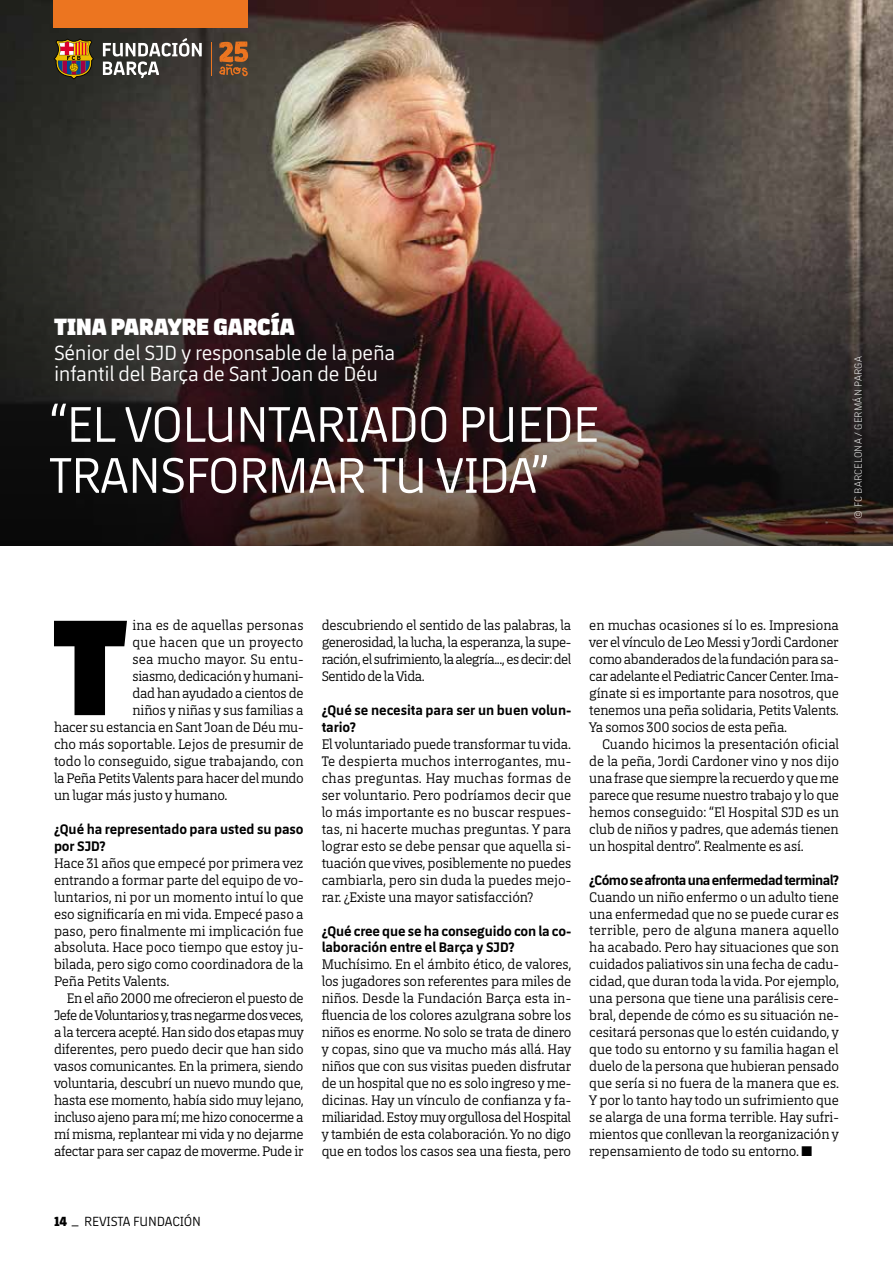
<style>
.page{position:relative;width:893px;height:1263px;background:#fff}
.page>*{position:absolute;margin:0;border:0;box-sizing:border-box;transform-origin:0 0}
.t1{font:800 138.75px "FCBARCELONA";color:#000}
.t2{font:51px/51px "FCBARCELONA";letter-spacing:-.025em;color:#fff}
.t3{font:800 24px "FCBARCELONA";color:#fff}
.t4{font:21px/21px "FCBARCELONA";letter-spacing:-.015em;color:#fff}
.t5{font:14.1px/17px "FCBARCELONASERIF";letter-spacing:-.015em;color:#000;text-align:justify}
.t6{font:700 14.1px/17px "FCBARCELONA";letter-spacing:-.01em;color:#000}
.t7{font:14.1px "FCBARCELONASERIF";letter-spacing:.01em;color:#000}
.t8{font:700 14.1px "FCBARCELONA";letter-spacing:-.035em;color:#000}
.t9{font:14.1px "FCBARCELONASERIF";letter-spacing:.015em;color:#000}
.t10{font:13.5px "FCBARCELONA";letter-spacing:-.01em;color:#000}
.t11{font:300 10.5px "FCBARCELONA";letter-spacing:.02em;color:#fff}
.s1{font-weight:800}
</style>
<div class="page">
<img style="left:0;top:0;width:893px;height:229px">
<svg style="left:0;top:229px;width:893px;height:317px;background:#382826"></svg>
<div style="left:54px;top:0;width:194px;height:28px;background:#ec7520"></div>
<svg style="left:54px;top:39px;width:40px;height:40px;background:#80572e"></svg>
<svg style="left:103px;top:38px;width:99px;height:40px"></svg>
<hr style="left:211px;top:42px;width:1px;height:33px;background:#ec7520">
<svg style="left:219px;top:41px;width:29px;height:35px"></svg>
<h3 class="t3" style="left:54px;top:309px;width:242px">TINA PARAYRE GARCÍA</h3>
<h3 class="t4" style="left:54px;top:342px;width:343px">Sénior del SJD y responsable de la peña infantil del Barça de Sant Joan de Déu</h3>
<h2 class="t2" style="left:49px;top:397px;width:552px">“EL VOLUNTARIADO PUEDE<br>TRANSFORMAR TU VIDA”</h2>
<p class="t11" style="left:852px;top:519px;width:164px;rotate:-90deg">© FC BARCELONA / GERMÁN PARGA</p>
<h1 class="t1" style="left:52px;top:562px;width:76px">T</h1>
<p class="t7" style="left:133px;top:615px;width:173px">ina es de aquellas personas</p>
<p class="t7" style="left:133px;top:632px;width:173px">que hacen que un proyecto</p>
<p class="t9" style="left:133px;top:649px;width:173px">sea mucho mayor. Su entu-</p>
<p class="t5" style="left:133px;top:667px;width:173px">siasmo, dedicación y humani-</p>
<p class="t5" style="left:133px;top:684px;width:173px">dad han ayudado a cientos de</p>
<p class="t5" style="left:133px;top:701px;width:172px">niños y niñas y sus familias a</p>
<p class="t5" style="left:54px;top:717px;width:251px">hacer su estancia en Sant Joan de Déu mu-</p>
<p class="t5" style="left:54px;top:734px;width:251px">cho más soportable. Lejos de presumir de</p>
<p class="t5" style="left:54px;top:751px;width:251px">todo lo conseguido, sigue trabajando, con</p>
<p class="t5" style="left:54px;top:768px;width:251px">la Peña Petits Valents para hacer del mundo</p>
<p class="t5" style="left:54px;top:785px;width:175px">un lugar más justo y humano.</p>
<p class="t6" style="left:54px;top:820px;width:251px">¿Qué ha representado para usted su paso por SJD?</p>
<p class="t5" style="left:54px;top:853px;width:251px">Hace 31 años que empecé por primera vez entrando a formar parte del equipo de vo&shy;luntarios, ni por un momento intuí lo que eso significaría en mi vida. Empecé paso a paso, pero finalmente mi implicación fue absoluta. Hace poco tiempo que estoy ju&shy;bilada, pero sigo como coordinadora de la Peña Petits Valents.</p>
<p class="t5" style="left:54px;top:989px;width:251px;text-indent:13px">En el año 2000 me ofrecieron el puesto de Jefe de Voluntarios y, tras negarme dos veces, a la tercera acepté. Han sido dos etapas muy diferentes, pero puedo decir que han sido vasos comunicantes. En la primera, siendo voluntaria, descubrí un nuevo mundo que, hasta ese momento, había sido muy lejano, incluso ajeno para mí; me hizo conocerme a mí misma, replantear mi vida y no dejarme afectar para ser capaz de moverme. Pude ir</p>
<p class="t5" style="left:322px;top:616px;width:251px">descubriendo el sentido de las palabras, la generosidad, la lucha, la esperanza, la supe&shy;ración, el sufrimiento, la alegría..., es decir: del Sentido de la Vida.</p>
<p class="t6" style="left:322px;top:701px;width:251px">¿Qué se necesita para ser un buen volun&shy;tario?</p>
<p class="t5" style="left:322px;top:734px;width:251px">El voluntariado puede transformar tu vida.<br>Te despierta muchos interrogantes, mu&shy;chas preguntas. Hay muchas formas de ser voluntario. Pero podríamos decir que lo más importante es no buscar respues&shy;tas, ni hacerte muchas preguntas. Y para lograr esto se debe pensar que aquella si&shy;tuación que vives, posiblemente no puedes cambiarla, pero sin duda la puedes mejo&shy;rar. ¿Existe una mayor satisfacción?</p>
<p class="t6" style="left:322px;top:921px;width:251px">¿Qué cree que se ha conseguido con la co&shy;laboración entre el Barça y SJD?</p>
<p class="t5" style="left:322px;top:955px;width:251px">Muchísimo. En el ámbito ético, de valores, los jugadores son referentes para miles de niños. Desde la Fundación Barça esta in&shy;fluencia de los colores azulgrana sobre los niños es enorme. No solo se trata de dinero y copas, sino que va mucho más allá. Hay niños que con sus visitas pueden disfrutar de un hospital que no es solo ingreso y me&shy;dicinas. Hay un vínculo de confianza y fa&shy;miliaridad. Estoy muy orgullosa del Hospital y también de esta colaboración. Yo no digo que en todos los casos sea una fiesta, pero</p>
<p class="t5" style="left:589px;top:616px;width:251px">en muchas ocasiones sí lo es. Impresiona ver el vínculo de Leo Messi y Jordi Cardoner como abanderados de la fundación para sa&shy;car adelante el Pediatric Cancer Center. Ima&shy;gínate si es importante para nosotros, que tenemos una peña solidaria, Petits Valents.<br>Ya somos 300 socios de esta peña.</p>
<p class="t5" style="left:589px;top:734px;width:251px;text-indent:13px">Cuando hicimos la presentación oficial de la peña, Jordi Cardoner vino y nos dijo una frase que siempre la recuerdo y que me parece que resume nuestro trabajo y lo que hemos conseguido: “El Hospital SJD es un club de niños y padres, que además tienen un hospital dentro”. Realmente es así.</p>
<p class="t8" style="left:589px;top:870px;width:251px">¿Cómo se afronta una enfermedad terminal?</p>
<p class="t5" style="left:589px;top:887px;width:251px">Cuando un niño enfermo o un adulto tiene una enfermedad que no se puede curar es terrible, pero de alguna manera aquello ha acabado. Pero hay situaciones que son cuidados paliativos sin una fecha de cadu&shy;cidad, que duran toda la vida. Por ejemplo, una persona que tiene una parálisis cere&shy;bral, depende de cómo es su situación ne&shy;cesitará personas que lo estén cuidando, y que todo su entorno y su familia hagan el duelo de la persona que hubieran pensado que sería si no fuera de la manera que es.<br>Y por lo tanto hay todo un sufrimiento que se alarga de una forma terrible. Hay sufri&shy;mientos que conllevan la reorganización y repensamiento de todo su entorno. ■</p>
<p class="t10" style="left:54px;top:1212px;width:149px"><span class="s1">14</span> _ REVISTA FUNDACIÓN</p>
</div>
